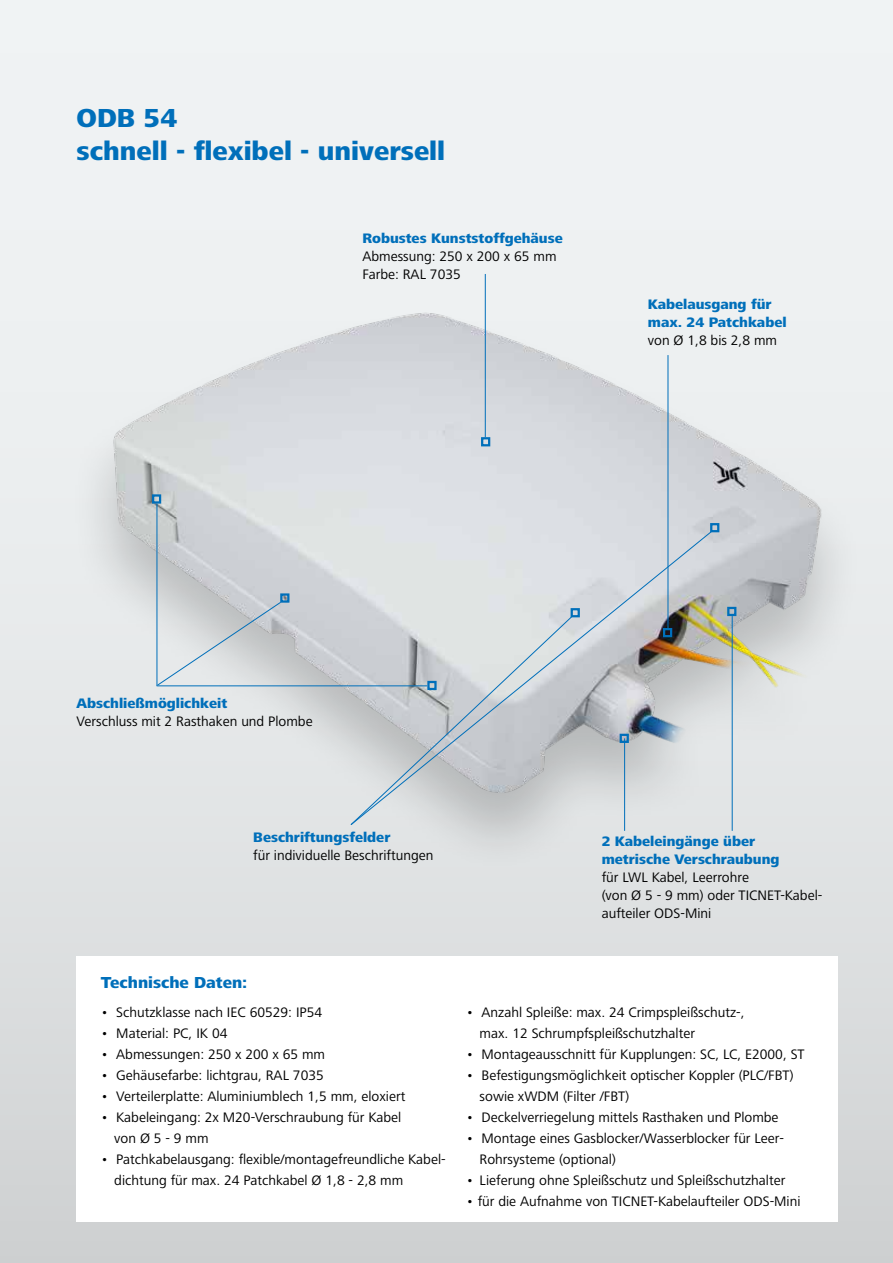
<style>
.page{position:relative;width:893px;height:1263px;background:#fff}
.page>*{position:absolute;margin:0;border:0;box-sizing:border-box;transform-origin:0 0}
.t1{font:800 27px/33px "Frutiger Next LT";color:#006fba}
.t2{font:800 16.5px "Frutiger Next LT";color:#006fba}
.t3{font:14.25px/21px "Frutiger Next LT";color:#000}
.t4{font:800 14.25px/18px "Frutiger Next LT";color:#006fba}
</style>
<div class="page">
<div style="left:0;top:0;width:893px;height:1263px;background:linear-gradient(to bottom,#f5f8f9,#d4d6d7)"></div>
<div style="left:77px;top:957px;width:761px;height:265px;background:#fff"></div>
<div style="left:68px;top:306px;width:797px;height:570px;background:#e4e6e7"></div>
<img style="left:110px;top:268px;width:721px;height:578px">
<img style="left:0;top:708px;width:1px;height:522px">
<hr style="left:157px;top:504px;width:1px;height:182px;background:#006fba">
<div style="left:280px;top:593px;width:9px;height:10px;border:2px solid #006fba"></div>
<div style="left:152px;top:494px;width:9px;height:10px;border:2px solid #006fba"></div>
<hr style="left:157px;top:685px;width:270px;height:1px;background:#006fba">
<svg style="left:157px;top:601px;width:125px;height:85px"></svg>
<hr style="left:624px;top:738px;width:1px;height:93px;background:#006fba">
<hr style="left:732px;top:616px;width:1px;height:215px;background:#006fba">
<div style="left:727px;top:607px;width:9px;height:9px;border:2px solid #006fba"></div>
<hr style="left:668px;top:355px;width:1px;height:273px;background:#006fba">
<hr style="left:485px;top:274px;width:1px;height:163px;background:#006fba">
<div style="left:481px;top:437px;width:9px;height:9px;border:2px solid #006fba"></div>
<svg style="left:350px;top:530px;width:363px;height:296px"></svg>
<div style="left:571px;top:608px;width:9px;height:9px;border:2px solid #006fba"></div>
<div style="left:710px;top:523px;width:9px;height:9px;border:2px solid #006fba"></div>
<h1 class="t1" style="left:77px;top:102px;width:370px">ODB 54<br>schnell - flexibel - universell</h1>
<p class="t4" style="left:362px;top:229px;width:202px">Robustes Kunststoffgehäuse</p>
<p class="t3" style="left:362px;top:247px;width:196px;line-height:18px">Abmessung: 250 x 200 x 65 mm<br>Farbe: RAL 7035</p>
<p class="t4" style="left:648px;top:295px;width:140px">Kabelausgang für max. 24 Patchkabel</p>
<p class="t3" style="left:648px;top:330px;width:131px">von Ø 1,8 bis 2,8 mm</p>
<p class="t4" style="left:77px;top:694px;width:152px">Abschließmöglichkeit</p>
<p class="t3" style="left:77px;top:711px;width:238px">Verschluss mit 2 Rasthaken und Plombe</p>
<p class="t4" style="left:253px;top:828px;width:139px">Beschriftungsfelder</p>
<p class="t3" style="left:253px;top:845px;width:182px">für individuelle Beschriftungen</p>
<p class="t4" style="left:602px;top:832px;width:179px">2 Kabeleingänge über metrische Verschraubung</p>
<p class="t3" style="left:602px;top:868px;width:222px;line-height:18px">für LWL Kabel, Leerrohre<br>(von Ø 5 - 9 mm) oder TICNET-Kabel&shy;aufteiler ODS-Mini</p>
<p class="t2" style="left:101px;top:973px;width:148px">Technische Daten:</p>
<p class="t3" style="left:101px;top:1001px;width:223px">• Schutzklasse nach IEC 60529: IP54</p>
<p class="t3" style="left:101px;top:1022px;width:128px">• Material: PC, IK 04</p>
<p class="t3" style="left:101px;top:1043px;width:226px">• Abmessungen: 250 x 200 x 65 mm</p>
<p class="t3" style="left:101px;top:1064px;width:225px">• Gehäusefarbe: lichtgrau, RAL 7035</p>
<p class="t3" style="left:101px;top:1085px;width:306px">• Verteilerplatte: Aluminiumblech 1,5 mm, eloxiert</p>
<p class="t3" style="left:114px;top:1106px;width:288px;text-indent:-13px">• Kabeleingang: 2x M20-Verschraubung für Kabel von Ø 5 - 9 mm</p>
<p class="t3" style="left:114px;top:1148px;width:333px;text-indent:-13px">• Patchkabelausgang: flexible/montagefreundliche Kabel&shy;dichtung für max. 24 Patchkabel Ø 1,8 - 2,8 mm</p>
<p class="t3" style="left:480px;top:1001px;width:266px;text-indent:-13px">• Anzahl Spleiße: max. 24 Crimpspleißschutz-, max. 12 Schrumpfspleißschutzhalter</p>
<p class="t3" style="left:466px;top:1043px;width:340px">• Montageausschnitt für Kupplungen: SC, LC, E2000, ST</p>
<p class="t3" style="left:480px;top:1064px;width:315px;text-indent:-13px">• Befestigungsmöglichkeit optischer Koppler (PLC/FBT) sowie xWDM (Filter /FBT)</p>
<p class="t3" style="left:466px;top:1106px;width:314px">• Deckelverriegelung mittels Rasthaken und Plombe</p>
<p class="t3" style="left:480px;top:1127px;width:306px;text-indent:-13px">• Montage eines Gasblocker/Wasserblocker für Leer-<br>Rohrsysteme (optional)</p>
<p class="t3" style="left:466px;top:1169px;width:321px">• Lieferung ohne Spleißschutz und Spleißschutzhalter</p>
<p class="t3" style="left:466px;top:1190px;width:336px">• für die Aufnahme von TICNET-Kabelaufteiler ODS-Mini</p>
</div>
